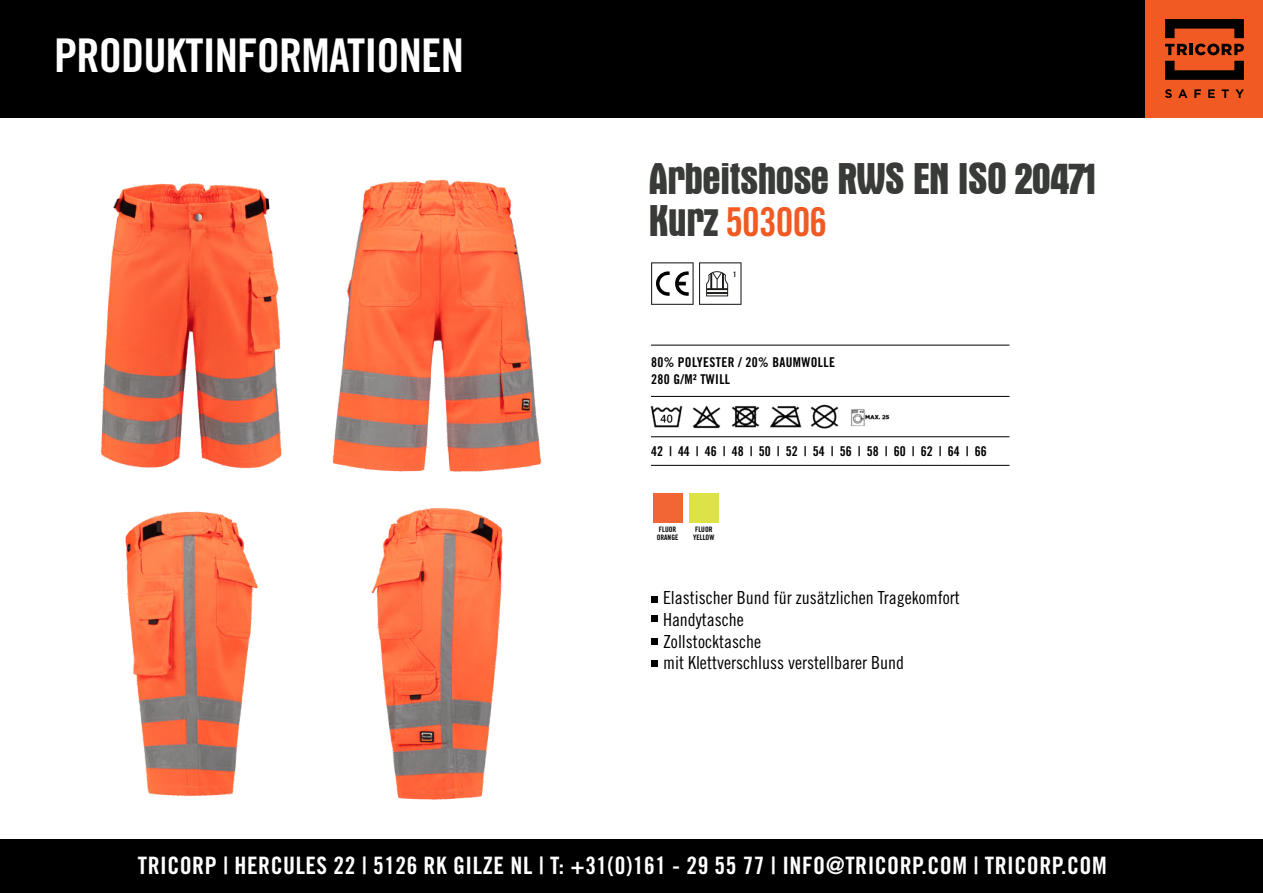
<style>
.page{position:relative;width:1263px;height:893px;background:#fff}
.page>*{position:absolute;margin:0;border:0;box-sizing:border-box;transform-origin:0 0}
.t1{font:46.5px "Trade Gothic LT Std Bd Cn 20";letter-spacing:-.02em;color:#fff}
.t2{font:700 condensed 45px/42px "Aurora BT";letter-spacing:-.025em;color:#393b38}
.t3{font:39.75px "Trade Gothic LT Std Bd Cn 20";letter-spacing:-.02em;color:#f15a22}
.t4{font:24px "Trade Gothic LT Std Bd Cn 20";letter-spacing:.02em;color:#fff}
.t5{font:18px/21.6px "Trade Gothic LT Std Cn 18";color:#000}
.t6{font:13.5px "Trade Gothic LT Std Bd Cn 20";color:#000}
.t7{font:13.5px/16.5px "Trade Gothic LT Std Bd Cn 20";letter-spacing:.025em;color:#000}
.t8{font:7.5px/7.5px "Trade Gothic LT Std Bd Cn 20";color:#000}
</style>
<div class="page">
<div style="left:0;top:0;width:1263px;height:117px;background:#000"></div>
<div style="left:1146px;top:0;width:117px;height:117px;background:#f15a22"></div>
<svg style="left:1165px;top:44px;width:79px;height:11px"></svg>
<svg style="left:1165px;top:19px;width:79px;height:19px"></svg>
<svg style="left:1165px;top:61px;width:79px;height:19px"></svg>
<svg style="left:1165px;top:89px;width:7px;height:9px"></svg>
<svg style="left:1178px;top:89px;width:9px;height:9px"></svg>
<svg style="left:1194px;top:89px;width:7px;height:9px"></svg>
<svg style="left:1208px;top:89px;width:7px;height:9px"></svg>
<svg style="left:1222px;top:89px;width:7px;height:9px"></svg>
<svg style="left:1235px;top:89px;width:9px;height:9px"></svg>
<div style="left:0;top:839px;width:1263px;height:54px;background:#000"></div>
<img style="left:101px;top:183px;width:181px;height:286px">
<img style="left:332px;top:179px;width:210px;height:293px">
<hr style="left:651px;top:345px;width:358px;height:1px;background:#000">
<hr style="left:651px;top:396px;width:358px;height:1px;background:#000">
<hr style="left:651px;top:436px;width:358px;height:1px;background:#000">
<hr style="left:651px;top:465px;width:358px;height:1px;background:#000">
<img style="left:650px;top:405px;width:33px;height:23px">
<img style="left:692px;top:405px;width:29px;height:24px">
<img style="left:731px;top:405px;width:29px;height:23px">
<img style="left:770px;top:405px;width:32px;height:23px">
<img style="left:810px;top:404px;width:29px;height:25px">
<img style="left:851px;top:408px;width:39px;height:18px">
<img style="left:653px;top:493px;width:29px;height:29px">
<img style="left:689px;top:493px;width:29px;height:29px">
<svg style="left:651px;top:262px;width:90px;height:43px"></svg>
<img style="left:125px;top:511px;width:134px;height:286px">
<img style="left:371px;top:508px;width:132px;height:292px">
<svg style="left:651px;top:615px;width:6px;height:6px"></svg>
<svg style="left:651px;top:638px;width:6px;height:6px"></svg>
<svg style="left:651px;top:660px;width:6px;height:6px"></svg>
<svg style="left:651px;top:596px;width:6px;height:6px"></svg>
<h1 class="t1" style="left:54px;top:28px;width:412px">PRODUKTINFORMATIONEN</h1>
<h2 class="t2" style="left:648px;top:158px;width:449px">Arbeitshose RWS EN ISO 20471<br>Kurz</h2>
<h3 class="t3" style="left:725px;top:198px;width:103px">503006</h3>
<p class="t8" style="left:733px;top:270px;width:5px">1</p>
<p class="t7" style="left:651px;top:354px;width:186px">80% POLYESTER / 20% BAUMWOLLE<br>280 G/M² TWILL</p>
<p class="t6" style="left:651px;top:443px;width:337px">42 | 44 | 46 | 48 | 50 | 52 | 54 | 56 | 58 | 60 | 62 | 64 | 66</p>
<p class="t8" style="left:657px;top:526px;width:23px">FLUOR<br>ORANGE</p>
<p class="t8" style="left:693px;top:526px;width:23px">FLUOR<br>YELLOW</p>
<p class="t5" style="left:663px;top:587px;width:298px">Elastischer Bund für zusätzlichen Tragekomfort<br>Handytasche<br>Zollstocktasche<br>mit Klettverschluss verstellbarer Bund</p>
<h3 class="t4" style="left:138px;top:851px;width:970px">TRICORP | HERCULES 22 | 5126 RK GILZE NL | T: +31(0)161 - 29 55 77 | INFO@TRICORP.COM | TRICORP.COM</h3>
</div>
